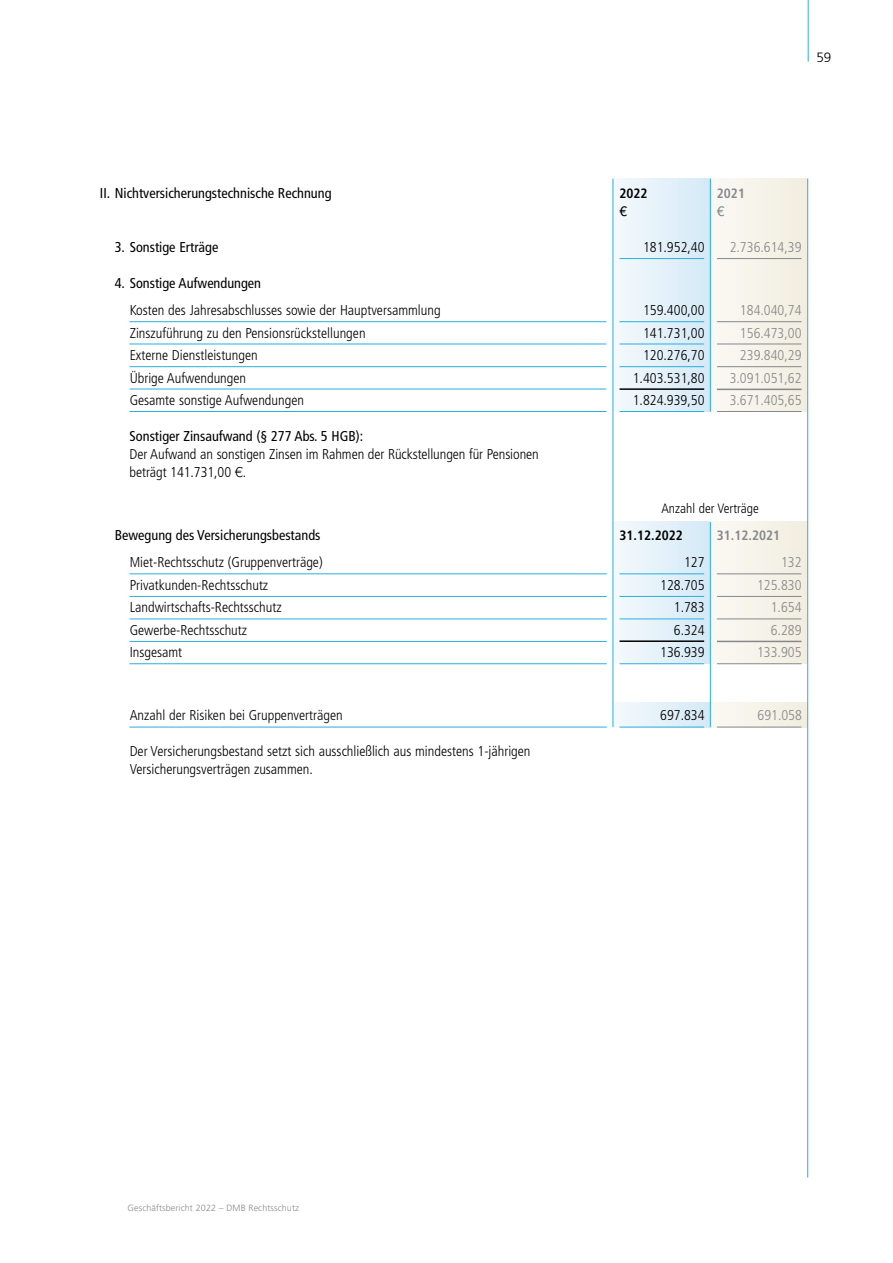
<style>
.page{position:relative;width:893px;height:1263px;background:#fff}
.page>*{position:absolute;margin:0;border:0;box-sizing:border-box;transform-origin:0 0}
.t1{font:300 condensed 14.25px/18px "Frutiger";color:#000}
.t2{font:condensed 14.25px "Frutiger";color:#000}
.t3{font:300 condensed 14.25px "Frutiger";color:#87888a}
.t4{font:300 condensed 13.5px "Frutiger";color:#000}
.t5{font:700 condensed 13.5px "Frutiger";color:#000}
.t6{font:700 condensed 13.5px "Frutiger";color:#87888a}
.t7{font:300 13.5px "Frutiger";color:#000}
.t8{font:13.5px "LT Euro Money";color:#000}
.t9{font:13.5px "LT Euro Money";color:#87888a}
.t10{font:300 9px "Frutiger";letter-spacing:.01em;color:#87888a}
.s1{font-family:"LT Euro Money";font-weight:400;font-stretch:normal}
</style>
<div class="page">
<hr style="left:808px;top:0;width:1px;height:62px;background:#2baede">
<div style="left:613px;top:702px;width:98px;height:25px;background:linear-gradient(to right,#f6fafd,#d2e8f6)"></div>
<svg style="left:614px;top:522px;width:96px;height:142px"></svg>
<div style="left:711px;top:179px;width:97px;height:233px;background:#f6f3e9"></div>
<div style="left:711px;top:522px;width:97px;height:142px;background:#f6f3e9"></div>
<div style="left:711px;top:702px;width:97px;height:25px;background:#f6f3ea"></div>
<svg style="left:614px;top:179px;width:96px;height:233px"></svg>
<hr style="left:807px;top:179px;width:1px;height:998px;background:#2baede">
<hr style="left:710px;top:179px;width:1px;height:233px;background:#2baede">
<hr style="left:710px;top:522px;width:1px;height:205px;background:#2baede">
<hr style="left:129px;top:596px;width:478px;height:1px;background:#2baede">
<hr style="left:129px;top:321px;width:477px;height:1px;background:#2baede">
<hr style="left:129px;top:619px;width:478px;height:1px;background:#2baede">
<hr style="left:129px;top:344px;width:477px;height:1px;background:#2baede">
<hr style="left:129px;top:366px;width:477px;height:1px;background:#2baede">
<hr style="left:129px;top:389px;width:477px;height:1px;background:#2baede">
<hr style="left:129px;top:641px;width:478px;height:1px;background:#2baede">
<hr style="left:129px;top:411px;width:477px;height:1px;background:#2baede">
<hr style="left:620px;top:388px;width:84px;height:2px;background:#000">
<hr style="left:620px;top:640px;width:84px;height:2px;background:#000">
<hr style="left:129px;top:663px;width:478px;height:1px;background:#2baede">
<hr style="left:620px;top:574px;width:84px;height:1px;background:#2baede">
<hr style="left:129px;top:574px;width:478px;height:1px;background:#2baede">
<hr style="left:620px;top:727px;width:84px;height:1px;background:#2baede">
<hr style="left:129px;top:727px;width:478px;height:1px;background:#2baede">
<hr style="left:620px;top:344px;width:84px;height:1px;background:#2baede">
<hr style="left:717px;top:344px;width:84px;height:1px;background:#87888a">
<hr style="left:717px;top:321px;width:84px;height:1px;background:#87888a">
<hr style="left:620px;top:321px;width:84px;height:1px;background:#2baede">
<hr style="left:620px;top:663px;width:84px;height:1px;background:#2baede">
<hr style="left:717px;top:663px;width:84px;height:1px;background:#87888a">
<hr style="left:717px;top:389px;width:84px;height:1px;background:#87888a">
<hr style="left:717px;top:641px;width:84px;height:1px;background:#87888a">
<hr style="left:620px;top:366px;width:84px;height:1px;background:#2baede">
<hr style="left:717px;top:366px;width:84px;height:1px;background:#87888a">
<hr style="left:717px;top:596px;width:84px;height:1px;background:#87888a">
<hr style="left:717px;top:727px;width:84px;height:1px;background:#87888a">
<hr style="left:620px;top:596px;width:84px;height:1px;background:#2baede">
<hr style="left:620px;top:619px;width:84px;height:1px;background:#2baede">
<hr style="left:717px;top:619px;width:84px;height:1px;background:#87888a">
<hr style="left:717px;top:574px;width:84px;height:1px;background:#87888a">
<hr style="left:717px;top:411px;width:84px;height:1px;background:#87888a">
<hr style="left:620px;top:411px;width:84px;height:1px;background:#2baede">
<hr style="left:613px;top:179px;width:1px;height:548px;background:#2baede">
<hr style="left:620px;top:258px;width:84px;height:1px;background:#2baede">
<hr style="left:717px;top:258px;width:84px;height:1px;background:#87888a">
<p class="t7" style="left:816px;top:49px;width:17px">59</p>
<p class="t2" style="left:100px;top:185px;width:233px">II. Nichtversicherungstechnische Rechnung</p>
<p class="t5" style="left:620px;top:185px;width:30px">2022</p>
<p class="t8" style="left:620px;top:203px;width:9px">5</p>
<p class="t6" style="left:717px;top:185px;width:30px">2021</p>
<p class="t9" style="left:717px;top:203px;width:9px">5</p>
<p class="t2" style="left:115px;top:239px;width:105px">3. Sonstige Erträge</p>
<p class="t1" style="left:643px;top:238px;width:63px">181.952,40</p>
<p class="t3" style="left:730px;top:239px;width:73px">2.736.614,39</p>
<p class="t2" style="left:115px;top:275px;width:148px">4. Sonstige Aufwendungen</p>
<p class="t1" style="left:130px;top:301px;width:312px">Kosten des Jahresabschlusses sowie der Hauptversammlung</p>
<p class="t1" style="left:643px;top:301px;width:63px">159.400,00</p>
<p class="t3" style="left:740px;top:302px;width:63px">184.040,74</p>
<p class="t1" style="left:130px;top:324px;width:237px">Zinszuführung zu den Pensionsrückstellungen</p>
<p class="t1" style="left:643px;top:324px;width:63px">141.731,00</p>
<p class="t3" style="left:740px;top:324px;width:63px">156.473,00</p>
<p class="t1" style="left:130px;top:346px;width:130px">Externe Dienstleistungen</p>
<p class="t1" style="left:643px;top:346px;width:63px">120.276,70</p>
<p class="t3" style="left:740px;top:347px;width:63px">239.840,29</p>
<p class="t1" style="left:130px;top:369px;width:118px">Übrige Aufwendungen</p>
<p class="t1" style="left:633px;top:369px;width:73px">1.403.531,80</p>
<p class="t3" style="left:730px;top:369px;width:73px">3.091.051,62</p>
<p class="t1" style="left:130px;top:391px;width:176px">Gesamte sonstige Aufwendungen</p>
<p class="t1" style="left:633px;top:391px;width:73px">1.824.939,50</p>
<p class="t3" style="left:730px;top:392px;width:73px">3.671.405,65</p>
<p class="t2" style="left:130px;top:428px;width:235px">Sonstiger Zinsaufwand (§ 277 Abs. 5 HGB):</p>
<p class="t1" style="left:130px;top:445px;width:411px">Der Aufwand an sonstigen Zinsen im Rahmen der Rückstellungen für Pensionen beträgt 141.731,00 <span class="s1">3</span>.</p>
<p class="t4" style="left:661px;top:501px;width:99px">Anzahl der Verträge</p>
<p class="t2" style="left:115px;top:527px;width:207px">Bewegung des Versicherungsbestands</p>
<p class="t5" style="left:620px;top:527px;width:65px">31.12.2022</p>
<p class="t6" style="left:717px;top:527px;width:65px">31.12.2021</p>
<p class="t1" style="left:130px;top:553px;width:194px">Miet-Rechtsschutz (Gruppenverträge)</p>
<p class="t1" style="left:684px;top:553px;width:22px">127</p>
<p class="t3" style="left:781px;top:554px;width:22px">132</p>
<p class="t1" style="left:130px;top:576px;width:140px">Privatkunden-Rechtsschutz</p>
<p class="t1" style="left:660px;top:576px;width:46px">128.705</p>
<p class="t3" style="left:757px;top:576px;width:46px">125.830</p>
<p class="t1" style="left:130px;top:598px;width:153px">Landwirtschafts-Rechtsschutz</p>
<p class="t1" style="left:674px;top:598px;width:32px">1.783</p>
<p class="t3" style="left:771px;top:599px;width:32px">1.654</p>
<p class="t1" style="left:130px;top:621px;width:119px">Gewerbe-Rechtsschutz</p>
<p class="t1" style="left:674px;top:621px;width:32px">6.324</p>
<p class="t3" style="left:771px;top:621px;width:32px">6.289</p>
<p class="t1" style="left:130px;top:643px;width:54px">Insgesamt</p>
<p class="t1" style="left:660px;top:643px;width:46px">136.939</p>
<p class="t3" style="left:757px;top:644px;width:46px">133.905</p>
<p class="t1" style="left:130px;top:706px;width:215px">Anzahl der Risiken bei Gruppenverträgen</p>
<p class="t1" style="left:660px;top:706px;width:46px">697.834</p>
<p class="t3" style="left:757px;top:707px;width:46px">691.058</p>
<p class="t1" style="left:130px;top:742px;width:402px">Der Versicherungsbestand setzt sich ausschließlich aus mindestens 1-jährigen<br>Versicherungsverträgen zusammen.</p>
<p class="t10" style="left:128px;top:1202px;width:173px">Geschäftsbericht 2022 – DMB Rechtsschutz</p>
</div>
